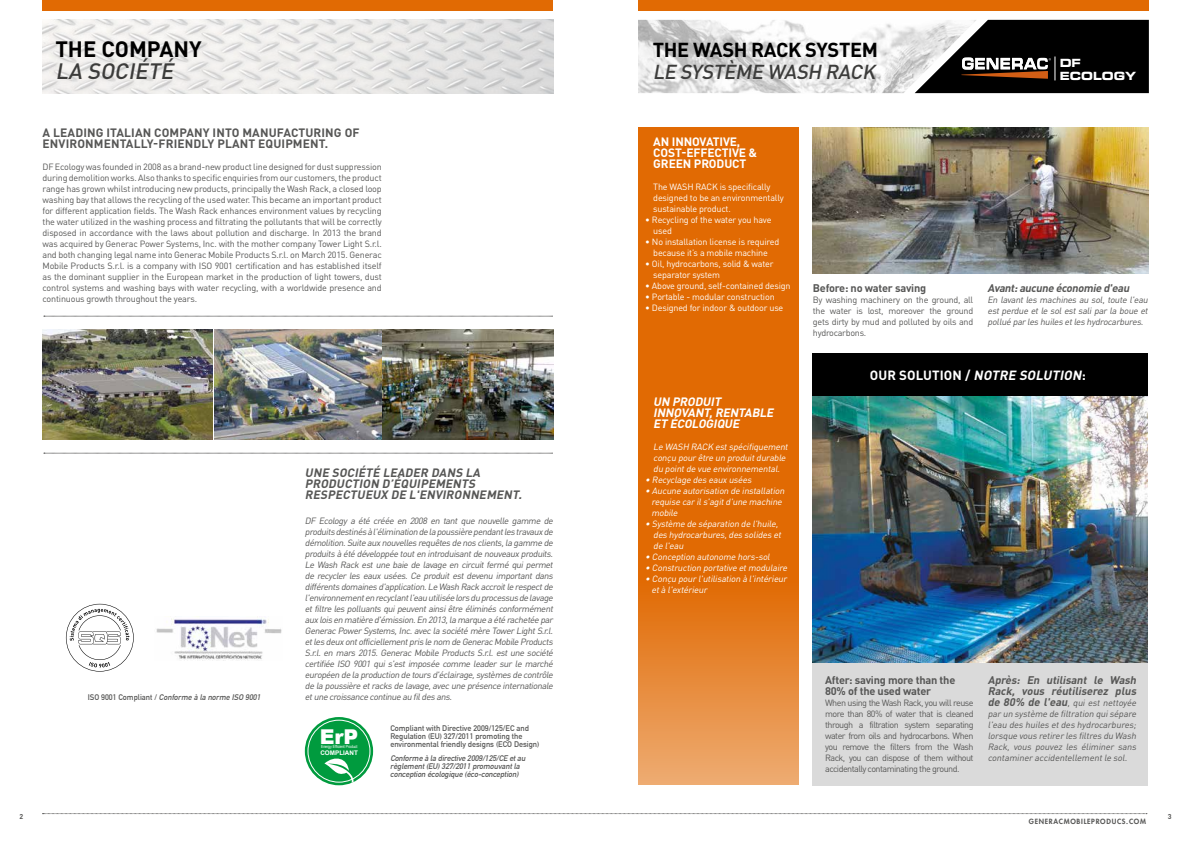
<style>
.page{position:relative;width:1191px;height:842px;background:#fff}
.page>*{position:absolute;margin:0;border:0;box-sizing:border-box;transform-origin:0 0}
.t1{font:700 22px "DIN Pro";color:#000}
.t2{font:italic 500 22px "DIN";color:#3c3c3b}
.t3{font:900 20.4px "Arial";color:#fff}
.t4{font:700 20px "DIN Pro";letter-spacing:-.02em;color:#000}
.t5{font:italic 500 20px "DIN";color:#3c3c3b}
.t6{font:700 13.2px "DIN Pro";color:#fff}
.t7{font:700 12px/11px "DIN Pro";letter-spacing:.01em;color:#575756}
.t8{font:italic 700 12px/11px "DIN Pro";color:#575756}
.t9{font:700 12px/11px "DIN Pro";letter-spacing:-.01em;color:#fff}
.t10{font:italic 700 12px/11px "DIN Pro";color:#fff}
.t11{font:11.3px/13.6px "Eurostile LT Std Bold Ex 2";color:#fff;scale:.95 1}
.t12{font:italic 700 11px/11px "DIN Pro";color:#575756}
.t13{font:700 11px/11px "DIN Pro";letter-spacing:-.02em;color:#575756}
.t14{font:9px/11px "DIN";letter-spacing:-.03em;color:#575756;text-align:justify}
.t15{font:italic 9px/11px "DIN";color:#575756;text-align:justify}
.t16{font:italic 9px/11px "DIN";color:#fff}
.t17{font:9px/11px "DIN";letter-spacing:-.02em;color:#fff}
.t18{font:italic 700 8px/8px "DIN Alternate";color:#575756}
.t19{font:700 8px/8px "DIN Alternate";color:#575756}
.t20{font:800 7px "Futura Std";letter-spacing:.1em;color:#575756}
.t21{font:700 7px "DIN";color:#575756}
.t22{font:700 6.3px "Arial";color:#fff}
.t23{font:4.3px "Arial Narrow";letter-spacing:-.01em;color:#fff}
.s1{font-style:normal}
.s2{font-style:italic}
.s3{font-family:"DIN Pro";font-weight:700;font-size:11px}
</style>
<div class="page">
<svg style="left:43px;top:813px;width:1104px;height:1px"></svg>
<svg style="left:976px;top:20px;width:172px;height:73px;background:#120f0d"></svg>
<div style="left:638px;top:0;width:510px;height:11px;background:#e16a03"></div>
<div style="left:43px;top:0;width:510px;height:11px;background:#e16a03"></div>
<img style="left:638px;top:20px;width:338px;height:73px">
<img style="left:43px;top:20px;width:510px;height:73px">
<div style="left:813px;top:354px;width:334px;height:431px;background:#dadada"></div>
<div style="left:813px;top:354px;width:334px;height:43px;background:#000"></div>
<svg style="left:638px;top:128px;width:160px;height:657px;background:#e27414"></svg>
<div style="left:305px;top:717px;width:68px;height:68px;background:#009b3e;border-radius:50%"></div>
<svg style="left:324px;top:758px;width:29px;height:27px"></svg>
<div style="left:307px;top:720px;width:63px;height:62px;border:1px solid #fff;border-radius:50%"></div>
<svg style="left:66px;top:604px;width:68px;height:68px"></svg>
<img style="left:156px;top:617px;width:126px;height:44px">
<img style="left:813px;top:397px;width:334px;height:265px">
<img style="left:214px;top:329px;width:167px;height:111px">
<img style="left:42px;top:329px;width:170px;height:111px">
<img style="left:383px;top:329px;width:170px;height:111px">
<svg style="left:44px;top:316px;width:508px;height:1px"></svg>
<svg style="left:44px;top:453px;width:508px;height:1px"></svg>
<img style="left:813px;top:128px;width:335px;height:145px">
<h1 class="t1" style="left:55px;top:30px;width:148px">THE COMPANY</h1>
<h1 class="t2" style="left:55px;top:57px;width:124px">LA SOCIÉTÉ</h1>
<h3 class="t7" style="left:43px;top:125px;width:318px">A LEADING ITALIAN COMPANY INTO MANUFACTURING OF<br>ENVIRONMENTALLY-FRIENDLY PLANT EQUIPMENT.</h3>
<p class="t14" style="left:43px;top:161px;width:341px">DF Ecology was founded in 2008 as a brand-new product line designed for dust suppression during demolition works. Also thanks to specific enquiries from our customers, the product range has grown whilst introducing new products, principally the Wash Rack, a closed loop washing bay that allows the recycling of the used water. This became an important product for different application fields. The Wash Rack enhances environment values by recycling the water utilized in the washing process and filtrating the pollutants that will be correctly disposed in accordance with the laws about pollution and discharge. In 2013 the brand was acquired by Generac Power Systems, Inc. with the mother company Tower Light S.r.l. and both changing legal name into Generac Mobile Products S.r.l. on March 2015. Generac Mobile Products S.r.l. is a company with ISO 9001 certification and has established itself as the dominant supplier in the European market in the production of light towers, dust control systems and washing bays with water recycling, with a worldwide presence and continuous growth throughout the years.</p>
<p class="t18" style="left:88px;top:692px;width:176px"><span class="s1">I S O 9 0 0 1 Co m p l i a n t /</span> Conforme à la norme ISO 9001</p>
<h3 class="t8" style="left:305px;top:465px;width:221px">UNE SOCIÉTÉ LEADER DANS LA<br>PRODUCTION D’ÉQUIPEMENTS<br>RESPECTUEUX DE L'ENVIRONNEMENT.</h3>
<p class="t15" style="left:305px;top:515px;width:252px">DF Ecology a été créée en 2008 en tant que nouvelle gamme de produitsdestinésà l'élimination de la poussière pendantlestravauxde démolition.Suite auxnouvellesrequêtesde nosclients,la gamme de produitsà été développée touten introduisantde nouveauxproduits.<br>Le Wash Rack est une baie de lavage en circuit fermé qui permet de recycler les eaux usées. Ce produit est devenu important dans différentsdomainesd'application.Le Wash Rack accroitle respectde l'environnementen recyclantl'eau utilisée lorsdu processusde lavage etfiltre lespolluantsquipeuventainsiêtre éliminésconformément auxloisen matière d'émission.En 2013,la marque a été rachetée par GeneracPowerSystems,Inc.avecla société mère TowerLightS.r.l. etlesdeuxontofficiellementprisle nom de GeneracMobile Products S.r.l. en mars 2015. Generac Mobile Products S.r.l. est une société certifiée ISO 9001 qui s'est imposée comme leader sur le marché européen de la production de toursd'éclairage,systèmesde contrôle de la poussière etracksde lavage,avecune présence internationale etune croissance continue au fildesans.</p>
<h2 class="t3" style="left:320px;top:722px;width:40px">ErP</h2>
<p class="t22" style="left:320px;top:748px;width:39px">COMPLIANT</p>
<p class="t23" style="left:321px;top:744px;width:38px">Energy Efficient Product</p>
<p class="t19" style="left:390px;top:724px;width:151px">Compliant with Directive 2009/125/EC and<br>Regulation (EU) 327/2011 promoting the environmental friendly designs (ECO Design)</p>
<p class="t18" style="left:390px;top:754px;width:139px">Conforme à la directive 2009/125/CE etau règlement(EU)327/2011promouvantla conception écologique (éco-conception)</p>
<h3 class="t4" style="left:653px;top:33px;width:227px">THE WASH RACK SYSTEM</h3>
<h3 class="t5" style="left:653px;top:59px;width:228px">LE SYSTÈME WASH RACK</h3>
<p class="t11" style="left:1059px;top:56px;width:82px">DF<br>ECOLOGY</p>
<h3 class="t9" style="left:653px;top:135px;width:105px">AN INNOVATIVE,<br>COST-EFFECTIVE &amp;<br>GREEN PRODUCT</h3>
<p class="t17" style="left:653px;top:181px;width:132px">The WASH RACK is specifically designed to be an environmentally sustainable product.</p>
<p class="t17" style="left:653px;top:214px;width:120px;text-indent:-8px">• Recycling of the water you have used</p>
<p class="t17" style="left:645px;top:236px;width:136px;text-align:center">• No installation license is required because it’s a mobile machine</p>
<p class="t17" style="left:653px;top:258px;width:122px;text-indent:-8px">• Oil, hydrocarbons, solid &amp; water separator system</p>
<p class="t17" style="left:645px;top:280px;width:147px">• Above ground, self-contained design</p>
<p class="t17" style="left:645px;top:291px;width:131px">• Portable - modular construction</p>
<p class="t17" style="left:645px;top:302px;width:140px">• Designed for indoor &amp; outdoor use</p>
<p class="t13" style="left:813px;top:281px;width:115px">Before: no water saving</p>
<p class="t14" style="left:813px;top:294px;width:162px">By washing machinery on the ground, all the water is lost, moreover the ground gets dirty by mud and polluted by oils and hydrocarbons.</p>
<p class="t12" style="left:987px;top:281px;width:146px">Avant:aucuneéconomied'eau</p>
<p class="t15" style="left:987px;top:294px;width:164px">En lavant les machines au sol, toute l'eau est perdue et le sol est sali par la boue et pollué parles huiles etles hydrocarbures.</p>
<h3 class="t10" style="left:653px;top:395px;width:125px">UN PRODUIT<br>INNOVANT,RENTABLE<br>ET ÉCOLOGIQUE</h3>
<p class="t16" style="left:653px;top:441px;width:138px">Le WASH RACK estspécifiquement conçu pourêtre un produitdurable du pointde vue environnemental.</p>
<p class="t16" style="left:645px;top:474px;width:110px">• Recyclage des eaux usées</p>
<p class="t16" style="left:651px;top:485px;width:136px;text-indent:-6px">• Aucune autorisation de installation requise carils'agitd'une machine mobile</p>
<p class="t16" style="left:653px;top:518px;width:131px;text-indent:-8px">• Système de séparation de l'huile, des hydrocarbures,des solides et de l'eau</p>
<p class="t16" style="left:645px;top:551px;width:128px">• Conception autonome hors-sol</p>
<p class="t16" style="left:645px;top:562px;width:145px">• Construction portative etmodulaire</p>
<p class="t16" style="left:651px;top:573px;width:139px;text-indent:-6px">• Conçu pourl'utilisation à l'intérieur età l'extérieur</p>
<h3 class="t6" style="left:870px;top:365px;width:217px">O U R S O L U T I O N / <span class="s2">NOTRE SOLUTION</span>:</h3>
<p class="t13" style="left:825px;top:673px;width:132px">After: saving more than the<br>80% of the used water</p>
<p class="t14" style="left:825px;top:697px;width:150px">When using the Wash Rack, you will reuse more than 80% of water that is cleaned through a filtration system separating water from oils and hydrocarbons. When you remove the filters from the Wash Rack, you can dispose of them without accidentally contaminating the ground.</p>
<p class="t12" style="left:987px;top:673px;width:153px">Après: En utilisant le Wash<br>Rack, vous réutiliserez plus</p>
<p class="t15" style="left:987px;top:697px;width:152px"><span class="s3">de 80% de l'eau</span>, qui est nettoyée parun système de filtration quisépare l'eau des huiles etdes hydrocarbures; lorsque vous retirerles filtres du Wash Rack, vous pouvez les éliminer sans contamineraccidentellementle sol.</p>
<p class="t21" style="left:19px;top:812px;width:5px">2</p>
<p class="t21" style="left:1167px;top:812px;width:5px">3</p>
<p class="t20" style="left:1028px;top:817px;width:119px">GENERACMOBILEPRODUCS.COM</p>
</div>
